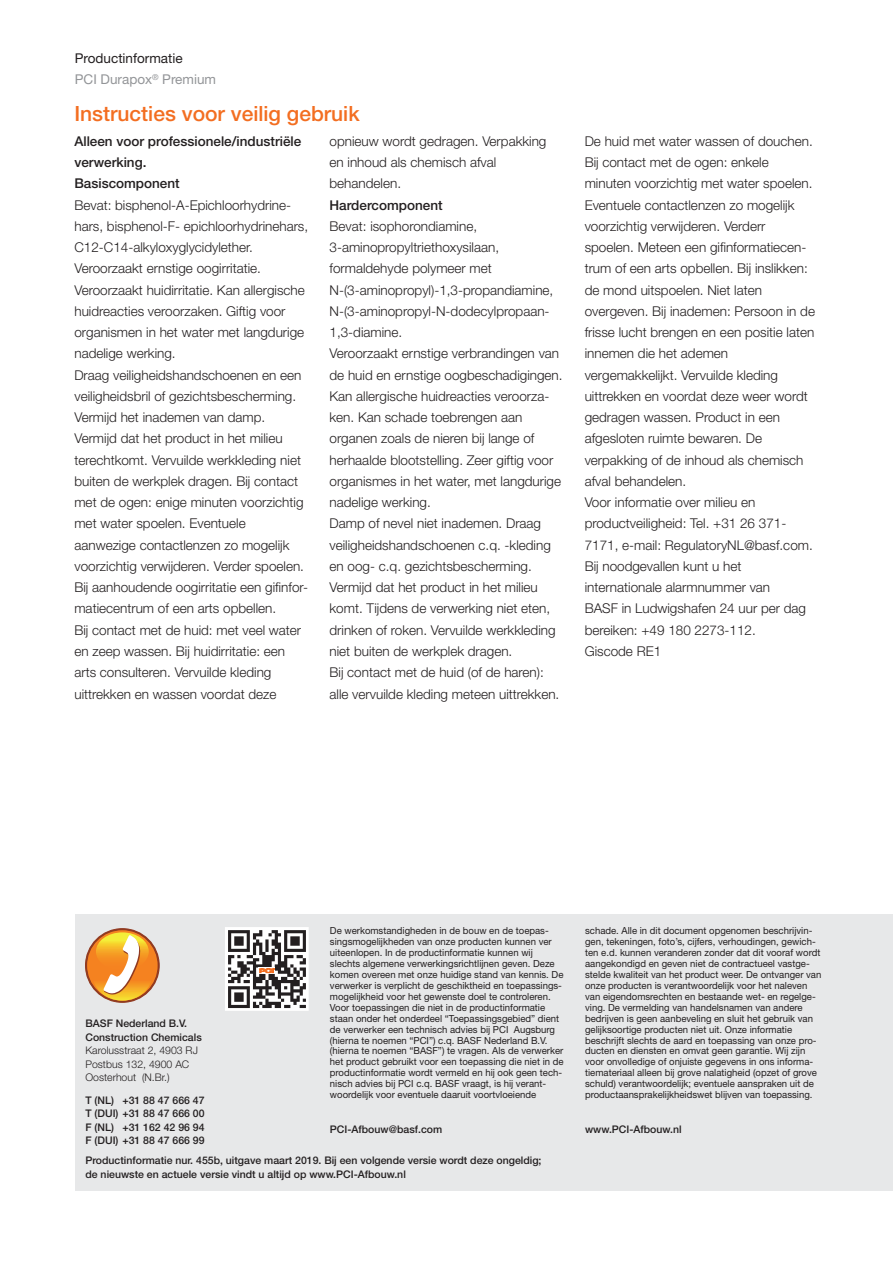
<style>
.page{position:relative;width:893px;height:1263px;background:#fff}
.page>*{position:absolute;margin:0;border:0;box-sizing:border-box;transform-origin:0 0}
.t1{font:500 21px "Helvetica Neue LT Pro";color:#f36e21}
.t2{font:300 13.5px/21.3px "Helvetica Neue LT Pro";color:#231f20}
.t3{font:500 13.5px/21.3px "Helvetica Neue LT Pro";color:#231f20}
.t4{font:13.5px/21.3px "Helvetica Neue LT Pro";color:#231f20}
.t5{font:500 10.5px/13.5px "Helvetica Neue LT Pro";color:#231f20}
.t6{font:300 10.5px/13.5px "Helvetica Neue LT Pro";color:#231f20}
.t7{font:9.75px/10.9px "Helvetica Neue LT Pro";color:#231f20}
.s1{color:#939598}
</style>
<div class="page">
<div style="left:75px;top:914px;width:818px;height:277px;background:#e7e8e9"></div>
<svg style="left:86px;top:928px;width:73px;height:74px"></svg>
<svg style="left:225px;top:927px;width:84px;height:84px;background:#999696"></svg>
<p class="t4" style="left:75px;top:49px;width:143px">Productinformatie<br><span class="s1">PCI Durapox</span><sup>®</sup> <span class="s1">Premium</span></p>
<h1 class="t1" style="left:74px;top:106px;width:287px">Instructies voor veilig gebruik</h1>
<p class="t3" style="left:74px;top:132px;width:228px">Alleen voor professionele/industriële verwerking.<br>Basiscomponent</p>
<p class="t2" style="left:74px;top:195px;width:235px">Bevat: bisphenol-A-Epichloorhydrine&shy;hars, bisphenol-F- epichloorhydrinehars, C12-C14-alkyloxyglycidylether.<br>Veroorzaakt ernstige oogirritatie.<br>Veroorzaakt huidirritatie. Kan allergische huidreacties veroorzaken. Giftig voor organismen in het water met langdurige nadelige werking.<br>Draag veiligheidshandschoenen en een veiligheidsbril of gezichtsbescherming.<br>Vermijd het inademen van damp.<br>Vermijd dat het product in het milieu terechtkomt. Vervuilde werkkleding niet buiten de werkplek dragen. Bij contact met de ogen: enige minuten voorzichtig met water spoelen. Eventuele aanwezige contactlenzen zo mogelijk voorzichtig verwijderen. Verder spoelen.<br>Bij aanhoudende oogirritatie een gifinfor&shy;matiecentrum of een arts opbellen.<br>Bij contact met de huid: met veel water en zeep wassen. Bij huidirritatie: een arts consulteren. Vervuilde kleding uittrekken en wassen voordat deze</p>
<p class="t2" style="left:330px;top:132px;width:218px">opnieuw wordt gedragen. Verpakking en inhoud als chemisch afval behandelen.</p>
<p class="t3" style="left:330px;top:195px;width:115px">Hardercomponent</p>
<p class="t2" style="left:330px;top:217px;width:235px">Bevat: isophorondiamine, 3-aminopropyltriethoxysilaan, formaldehyde polymeer met N-(3-aminopropyl)-1,3-propandiamine, N-(3-aminopropyl-N-dodecylpropaan-1,3-diamine.<br>Veroorzaakt ernstige verbrandingen van de huid en ernstige oogbeschadigingen.<br>Kan allergische huidreacties veroorza&shy;ken. Kan schade toebrengen aan organen zoals de nieren bij lange of herhaalde blootstelling. Zeer giftig voor organismes in het water, met langdurige nadelige werking.<br>Damp of nevel niet inademen. Draag veiligheidshandschoenen c.q. -kleding en oog- c.q. gezichtsbescherming.<br>Vermijd dat het product in het milieu komt. Tijdens de verwerking niet eten, drinken of roken. Vervuilde werkkleding niet buiten de werkplek dragen.<br>Bij contact met de huid (of de haren): alle vervuilde kleding meteen uittrekken.</p>
<p class="t2" style="left:585px;top:132px;width:232px">De huid met water wassen of douchen.<br>Bij contact met de ogen: enkele minuten voorzichtig met water spoelen.<br>Eventuele contactlenzen zo mogelijk voorzichtig verwijderen. Verderr spoelen. Meteen een gifinformatiecen&shy;trum of een arts opbellen. Bij inslikken: de mond uitspoelen. Niet laten overgeven. Bij inademen: Persoon in de frisse lucht brengen en een positie laten innemen die het ademen vergemakkelijkt. Vervuilde kleding uittrekken en voordat deze weer wordt gedragen wassen. Product in een afgesloten ruimte bewaren. De verpakking of de inhoud als chemisch afval behandelen.<br>Voor informatie over milieu en productveiligheid: Tel. +31 26 371- 7171, e-mail: RegulatoryNL@basf.com.<br>Bij noodgevallen kunt u het internationale alarmnummer van<br>BASF in Ludwigshafen 24 uur per dag bereiken: +49 180 2273-112.<br>Giscode RE1</p>
<p class="t5" style="left:85px;top:1018px;width:118px">BASF Nederland B.V.<br>Construction Chemicals</p>
<p class="t6" style="left:85px;top:1045px;width:114px">Karolusstraat 2, 4903 RJ<br>Postbus 132, 4900 AC<br>Oosterhout (N.Br.)</p>
<p class="t5" style="left:85px;top:1094px;width:121px;text-align:justify">T (NL) +31 88 47 666 47<br>T (DUI) +31 88 47 666 00<br>F (NL) +31 162 42 96 94<br>F (DUI) +31 88 47 666 99</p>
<p class="t7" style="left:330px;top:926px;width:235px">De werkomstandigheden in de bouw en de toepas&shy;singsmogelijkheden van onze producten kunnen ver uiteenlopen. In de productinformatie kunnen wij slechts algemene verwerkingsrichtlijnen geven. Deze komen overeen met onze huidige stand van kennis. De verwerker is verplicht de geschiktheid en toepassings&shy;mogelijkheid voor het gewenste doel te controleren.<br>Voor toepassingen die niet in de productinformatie staan onder het onderdeel “Toepassingsgebied” dient de verwerker een technisch advies bij PCI Augsburg (hierna te noemen “PCI”) c.q. BASF Nederland B.V. (hierna te noemen “BASF”) te vragen. Als de verwerker het product gebruikt voor een toepassing die niet in de productinformatie wordt vermeld en hij ook geen tech&shy;nisch advies bij PCI c.q. BASF vraagt, is hij verant&shy;woordelijk voor eventuele daaruit voortvloeiende</p>
<p class="t7" style="left:585px;top:926px;width:238px">schade. Alle in dit document opgenomen beschrijvin&shy;gen, tekeningen, foto’s, cijfers, verhoudingen, gewich&shy;ten e.d. kunnen veranderen zonder dat dit vooraf wordt aangekondigd en geven niet de contractueel vastge&shy;stelde kwaliteit van het product weer. De ontvanger van onze producten is verantwoordelijk voor het naleven van eigendomsrechten en bestaande wet- en regelge&shy;ving. De vermelding van handelsnamen van andere bedrijven is geen aanbeveling en sluit het gebruik van gelijksoortige producten niet uit. Onze informatie beschrijft slechts de aard en toepassing van onze pro&shy;ducten en diensten en omvat geen garantie. Wij zijn voor onvolledige of onjuiste gegevens in ons informa&shy;tiemateriaal alleen bij grove nalatigheid (opzet of grove schuld) verantwoordelijk; eventuele aanspraken uit de productaansprakelijkheidswet blijven van toepassing.</p>
<p class="t5" style="left:330px;top:1123px;width:114px">PCI-Afbouw@basf.com</p>
<p class="t5" style="left:585px;top:1123px;width:98px">www.PCI-Afbouw.nl</p>
<p class="t5" style="left:85px;top:1155px;width:458px">Productinformatie nur. 455b, uitgave maart 2019. Bij een volgende versie wordt deze ongeldig; de nieuwste en actuele versie vindt u altijd op www.PCI-Afbouw.nl</p>
</div>
